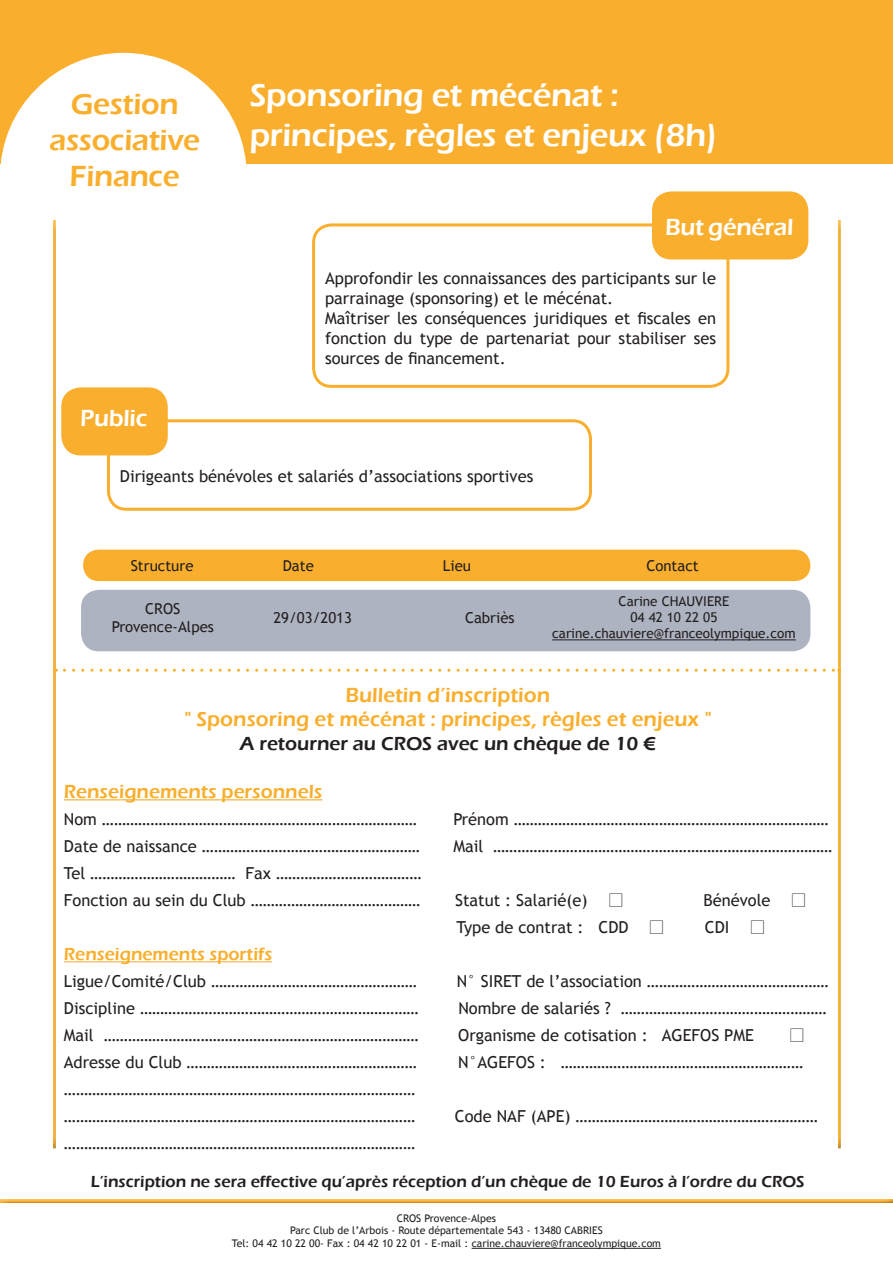
<style>
.page{position:relative;width:893px;height:1263px;background:#fff}
.page>*{position:absolute;margin:0;border:0;box-sizing:border-box;transform-origin:0 0}
.t1{font:600 33px/39.6px "Eras ITC";letter-spacing:-.01em;color:#fff}
.t2{font:600 30px/36px "Eras ITC";letter-spacing:-.01em;color:#f9af2d;text-align:center}
.t3{font:600 24px "Eras ITC";letter-spacing:-.01em;color:#fff}
.t4{font:600 21px/24px "Eras ITC";color:#f9af2d;text-align:center}
.t5{font:600 19.5px "Eras ITC";color:#231f20}
.t6{font:600 19.5px "Eras ITC";color:#f9af2d}
.t7{font:600 18px "Eras ITC";color:#f9af2d}
.t8{font:16.5px/19.8px "Trebuchet MS";color:#231f20}
.t9{font:600 16.5px "Eras ITC";color:#231f20}
.t10{font:16.5px "Kai Ti";color:#231f20}
.t11{font:15px/18px "Trebuchet MS";color:#231f20;text-align:center}
.t12{font:13.5px/16.2px "Trebuchet MS";color:#231f20;text-align:center}
.t13{font:10.5px/12.6px "Trebuchet MS";color:#231f20;text-align:center}
.s1{font-family:"Kai Ti"}
</style>
<div class="page">
<div style="left:0;top:1197px;width:893px;height:7px;background:#231f20;opacity:.75"></div>
<div style="left:0;top:0;width:893px;height:163px;background:#f9af2d"></div>
<div style="left:836px;top:222px;width:6px;height:927px;background:#231f20;opacity:.75"></div>
<div style="left:0;top:53px;width:247px;height:246px;background:#fff;border-radius:50%"></div>
<div style="left:51px;top:222px;width:6px;height:927px;background:#231f20;opacity:.75"></div>
<hr style="left:64px;top:799px;width:258px;height:1px;background:#f9af2d">
<hr style="left:64px;top:961px;width:208px;height:1px;background:#f9af2d">
<svg style="left:64px;top:669px;width:776px;height:3px"></svg>
<div style="left:84px;top:550px;width:726px;height:30px;background:#f9af2d;border-radius:15px"></div>
<div style="left:83px;top:550px;width:727px;height:31px;border:2px solid #f9af2d;border-radius:15px"></div>
<div style="left:107px;top:419px;width:485px;height:92px;border:3px solid #f9af2d;border-radius:18px"></div>
<div style="left:63px;top:389px;width:103px;height:65px;background:#f9af2d;border-radius:18px"></div>
<div style="left:61px;top:387px;width:107px;height:68px;border:3px solid #f9af2d;border-radius:18px"></div>
<div style="left:312px;top:223px;width:417px;height:165px;border:3px solid #f9af2d;border-radius:18px"></div>
<div style="left:653px;top:193px;width:154px;height:65px;background:#f9af2d;border-radius:18px"></div>
<div style="left:652px;top:191px;width:156px;height:68px;border:3px solid #f9af2d;border-radius:18px"></div>
<div style="left:81px;top:590px;width:729px;height:61px;background:#adb3c0;border-radius:18px"></div>
<hr style="left:552px;top:639px;width:244px;height:1px;background:#231f20">
<hr style="left:472px;top:1248px;width:189px;height:1px;background:#231f20">
<h2 class="t2" style="left:49px;top:87px;width:152px">Gestion associative<br>Finance</h2>
<h3 class="t3" style="left:80px;top:405px;width:69px">Public</h3>
<h1 class="t1" style="left:250px;top:76px;width:469px">Sponsoring et mécénat : principes, règles et enjeux (8h)</h1>
<h3 class="t3" style="left:665px;top:213px;width:130px">But général</h3>
<p class="t8" style="left:325px;top:269px;width:392px">Approfondir les connaissances des participants sur le parrainage (sponsoring) et le mécénat.<br>Maîtriser les conséquences juridiques et fiscales en fonction du type de partenariat pour stabiliser ses sources de financement.</p>
<p class="t8" style="left:120px;top:467px;width:415px">Dirigeants bénévoles et salariés d’associations sportives</p>
<p class="t11" style="left:131px;top:557px;width:64px">Structure</p>
<p class="t11" style="left:283px;top:557px;width:33px">Date</p>
<p class="t11" style="left:443px;top:557px;width:30px">Lieu</p>
<p class="t11" style="left:646px;top:557px;width:54px">Contact</p>
<p class="t11" style="left:112px;top:599px;width:104px">CROS<br>Provence-Alpes</p>
<p class="t11" style="left:273px;top:608px;width:80px">29/03/2013</p>
<p class="t11" style="left:465px;top:608px;width:51px">Cabriès</p>
<p class="t12" style="left:552px;top:593px;width:245px">Carine CHAUVIERE<br>04 42 10 22 05 carine.chauviere@franceolympique.com</p>
<p class="t4" style="left:184px;top:683px;width:529px">Bulletin d’inscription<br>" Sponsoring et mécénat : principes, règles et enjeux "</p>
<p class="t5" style="left:240px;top:732px;width:417px">A retourner au CROS avec un chèque de 10 €</p>
<p class="t6" style="left:64px;top:781px;width:260px">Renseignements personnels</p>
<p class="t8" style="left:64px;top:810px;width:354px">Nom ……………………………………………………………………</p>
<p class="t8" style="left:453px;top:810px;width:377px">Prénom ……………………………………………………………………</p>
<p class="t8" style="left:64px;top:837px;width:357px">Date de naissance ………………………………………………</p>
<p class="t8" style="left:453px;top:837px;width:380px">Mail …………………………………………………………………………</p>
<p class="t8" style="left:64px;top:860px;width:359px;line-height:27px">Tel ……………………………… Fax ………………………………<br>Fonction au sein du Club ……………………………………</p>
<p class="t8" style="left:455px;top:891px;width:171px">Statut : Salarié(e) <span class="s1">•</span></p>
<p class="t8" style="left:703px;top:891px;width:105px">Bénévole <span class="s1">•</span></p>
<p class="t8" style="left:456px;top:918px;width:210px">Type de contrat : CDD <span class="s1">•</span></p>
<p class="t8" style="left:705px;top:918px;width:63px">CDI <span class="s1">•</span></p>
<p class="t7" style="left:64px;top:944px;width:210px">Renseignements sportifs</p>
<p class="t8" style="left:64px;top:972px;width:355px">Ligue/Comité/Club ……………………………………………</p>
<p class="t8" style="left:457px;top:972px;width:373px">N° SIRET de l’association ………………………………………</p>
<p class="t8" style="left:64px;top:999px;width:356px">Discipline ……………………………………………………………</p>
<p class="t8" style="left:458px;top:999px;width:370px">Nombre de salariés ? ……………………………………………</p>
<p class="t8" style="left:64px;top:1026px;width:356px">Mail ……………………………………………………………………</p>
<p class="t8" style="left:458px;top:1026px;width:297px">Organisme de cotisation : AGEFOS PME</p>
<p class="t10" style="left:789px;top:1027px;width:18px">•</p>
<p class="t8" style="left:64px;top:1053px;width:354px">Adresse du Club …………………………………………………</p>
<p class="t8" style="left:458px;top:1053px;width:346px">N°AGEFOS : ……………………………………………………</p>
<p class="t8" style="left:64px;top:1076px;width:353px;line-height:27px">…………………………………………………………………………… ……………………………………………………………………………</p>
<p class="t8" style="left:455px;top:1107px;width:364px">Code NAF (APE) ……………………………………………………</p>
<p class="t8" style="left:64px;top:1134px;width:353px">……………………………………………………………………………</p>
<p class="t9" style="left:91px;top:1172px;width:715px">L’inscription ne sera effective qu’après réception d’un chèque de 10 Euros à l’ordre du CROS</p>
<p class="t13" style="left:232px;top:1212px;width:431px">CROS Provence-Alpes<br>Parc Club de l’Arbois - Route départementale 543 - 13480 CABRIES<br>Tel: 04 42 10 22 00- Fax : 04 42 10 22 01 - E-mail : carine.chauviere@franceolympique.com</p>
</div>
